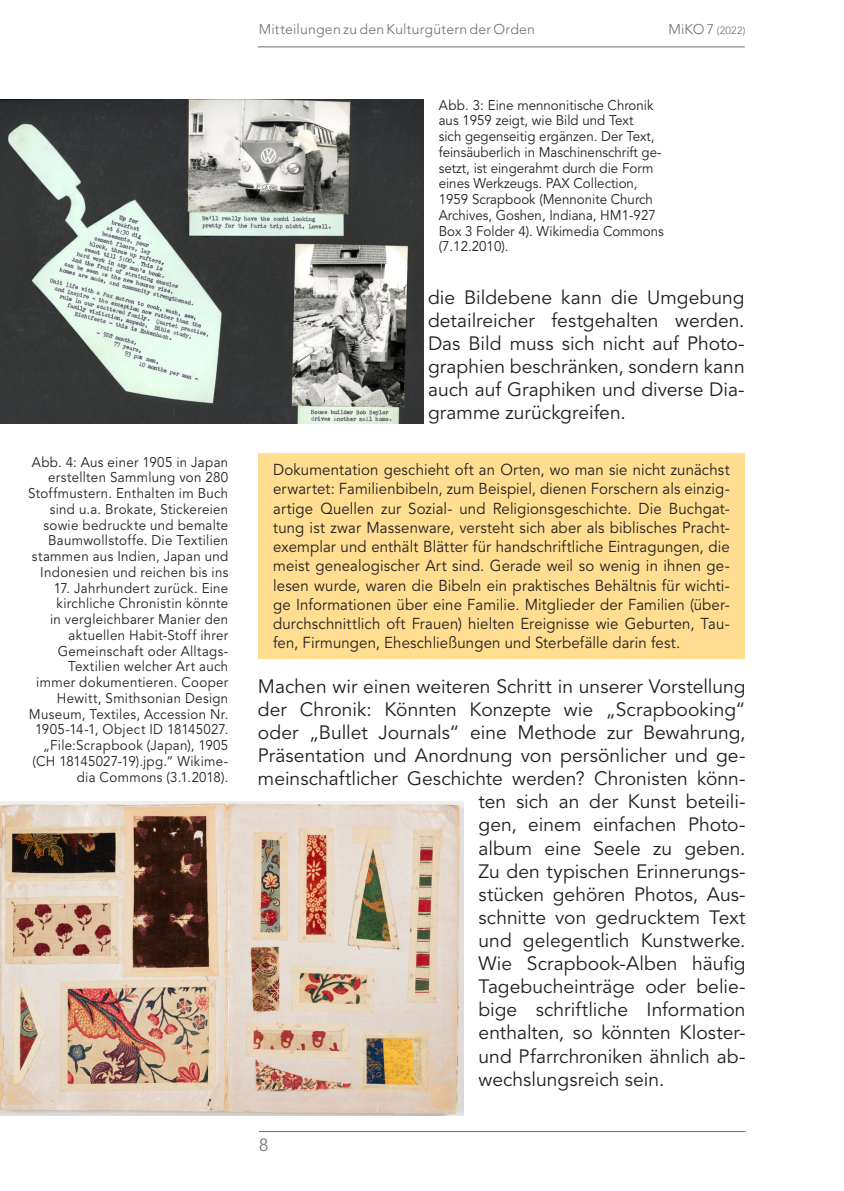
<style>
.page{position:relative;width:844px;height:1191px;background:#fff}
.page>*{position:absolute;margin:0;border:0;box-sizing:border-box;transform-origin:0 0}
.t1{font:19.25px/23.1px "Avenir LT Std";color:#231f20;text-align:justify}
.t2{font:300 17.5px "Avenir LT Std";color:#6c6d70}
.t3{font:15.75px/19.2px "Avenir LT Std";letter-spacing:.01em;color:#231f20;text-align:justify;scale:.95 1}
.t4{font:14px/15.8px "Avenir LT Std";letter-spacing:.02em;color:#231f20;text-align:right;scale:.95 1}
.t5{font:14px/15.8px "Avenir LT Std";color:#231f20;scale:.95 1}
.t6{font:300 14px "Avenir LT Std";letter-spacing:.02em;color:#6c6d70}
.t7{font:300 10.5px "Avenir LT Std";color:#6c6d70}
.s1{font-size:14px}
</style>
<div class="page">
<hr style="left:258px;top:47px;width:486px;height:1px;background:#6c6d70">
<hr style="left:259px;top:1131px;width:486px;height:1px;background:#6c6d70">
<img style="left:0;top:801px;width:463px;height:314px">
<img style="left:0;top:99px;width:423px;height:324px">
<div style="left:258px;top:453px;width:486px;height:205px;background:#ffdd91"></div>
<p class="t4" style="left:28px;top:454px;width:212px">Abb. 4: Aus einer 1905 in Japan erstellten Sammlung von 280<br>Stoffmustern. Enthalten im Buch sind u.a. Brokate, Stickereien sowie bedruckte und bemalte<br>Baumwollstoffe. Die Textilien stammen aus Indien, Japan und<br>Indonesien und reichen bis ins</p>
<p class="t4" style="left:29px;top:580px;width:211px">17. Jahrhundert zurück. Eine kirchliche Chronistin könnte<br>in vergleichbarer Manier den aktuellen Habit-Stoff ihrer<br>Gemeinschaft oder Alltags-<br>Textilien welcher Art auch immer dokumentieren. Cooper<br>Hewitt, Smithsonian Design<br>Museum, Textiles, Accession Nr.<br>1905-14-1, Object ID 18145027. „File:Scrapbook (Japan), 1905 (CH 18145027-19).jpg.“ Wikime&shy;dia Commons (3.1.2018).</p>
<p class="t6" style="left:259px;top:21px;width:278px">Mitteilungen zu den Kulturgütern der Orden</p>
<p class="t7" style="left:668px;top:24px;width:79px"><span class="s1">MiKO 7</span> (2022)</p>
<p class="t5" style="left:438px;top:97px;width:238px">Abb. 3: Eine mennonitische Chronik aus 1959 zeigt, wie Bild und Text<br>sich gegenseitig ergänzen. Der Text, feinsäuberlich in Maschinenschrift ge&shy;setzt, ist eingerahmt durch die Form eines Werkzeugs. PAX Collection, 1959 Scrapbook (Mennonite Church Archives, Goshen, Indiana, HM1-927<br>Box 3 Folder 4). Wikimedia Commons (7.12.2010).</p>
<p class="t1" style="left:428px;top:286px;width:318px">die Bildebene kann die Umgebung detailreicher festgehalten werden.<br>Das Bild muss sich nicht auf Photo&shy;graphien beschränken, sondern kann auch auf Graphiken und diverse Dia&shy;gramme zurückgreifen.</p>
<p class="t3" style="left:273px;top:460px;width:482px">Dokumentation geschieht oft an Orten, wo man sie nicht zunächst erwartet: Familienbibeln, zum Beispiel, dienen Forschern als einzig&shy;artige Quellen zur Sozial- und Religionsgeschichte. Die Buchgat&shy;tung ist zwar Massenware, versteht sich aber als biblisches Pracht&shy;exemplar und enthält Blätter für handschriftliche Eintragungen, die meist genealogischer Art sind. Gerade weil so wenig in ihnen ge&shy;lesen wurde, waren die Bibeln ein praktisches Behältnis für wichti&shy;ge Informationen über eine Familie. Mitglieder der Familien (über&shy;durchschnittlich oft Frauen) hielten Ereignisse wie Geburten, Tau&shy;fen, Firmungen, Eheschließungen und Sterbefälle darin fest.</p>
<p class="t1" style="left:258px;top:675px;width:489px">Machen wir einen weiteren Schritt in unserer Vorstellung</p>
<p class="t1" style="left:258px;top:698px;width:489px">der Chronik: Könnten Konzepte wie „Scrapbooking“</p>
<p class="t1" style="left:258px;top:721px;width:489px">oder „Bullet Journals“ eine Methode zur Bewahrung,</p>
<p class="t1" style="left:258px;top:744px;width:489px">Präsentation und Anordnung von persönlicher und ge-</p>
<p class="t1" style="left:258px;top:767px;width:489px">meinschaftlicher Geschichte werden? Chronisten könn-</p>
<p class="t1" style="left:478px;top:790px;width:268px">ten sich an der Kunst beteili-</p>
<p class="t1" style="left:478px;top:813px;width:267px">gen, einem einfachen Photo-</p>
<p class="t1" style="left:478px;top:837px;width:268px">album eine Seele zu geben.</p>
<p class="t1" style="left:478px;top:860px;width:268px">Zu den typischen Erinnerungs-</p>
<p class="t1" style="left:478px;top:883px;width:268px">stücken gehören Photos, Aus-</p>
<p class="t1" style="left:478px;top:906px;width:268px">schnitte von gedrucktem Text</p>
<p class="t1" style="left:478px;top:929px;width:268px">und gelegentlich Kunstwerke.</p>
<p class="t1" style="left:478px;top:952px;width:268px">Wie Scrapbook-Alben häufig</p>
<p class="t1" style="left:478px;top:975px;width:268px">Tagebucheinträge oder belie-</p>
<p class="t1" style="left:478px;top:998px;width:268px">bige schriftliche Information</p>
<p class="t1" style="left:478px;top:1021px;width:268px">enthalten, so könnten Kloster-</p>
<p class="t1" style="left:478px;top:1044px;width:268px">und Pfarrchroniken ähnlich ab-</p>
<p class="t1" style="left:478px;top:1068px;width:187px">wechslungsreich sein.</p>
<p class="t2" style="left:259px;top:1134px;width:11px">8</p>
</div>
